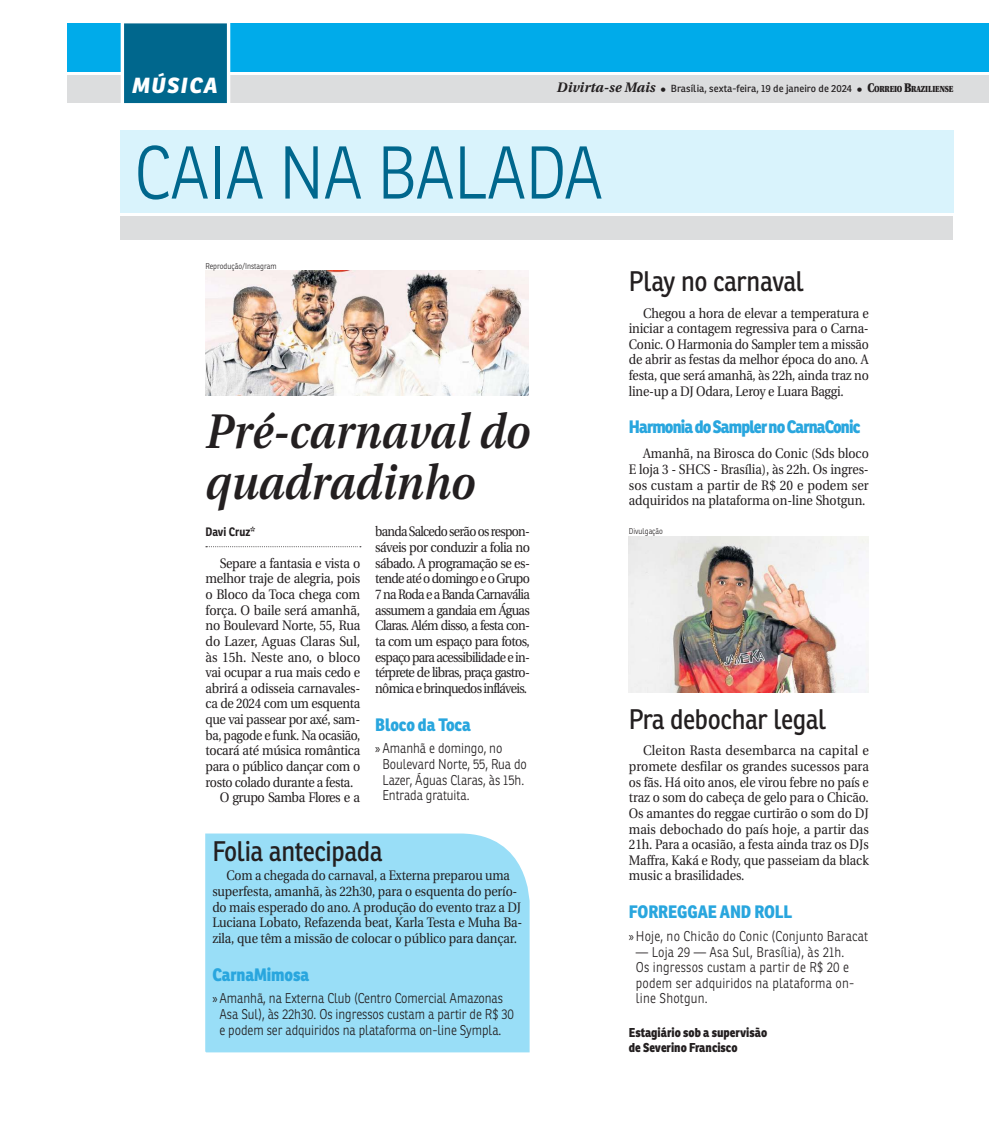
<style>
.page{position:relative;width:989px;height:1124px;background:#fff}
.page>*{position:absolute;margin:0;border:0;box-sizing:border-box;transform-origin:0 0}
.t1{font:300 72.5px "Ronnia";letter-spacing:-.015em;color:#00678d;scale:.9 1}
.t2{font:italic 600 48.5px/51.4px "Utopia";color:#231f20;scale:.9 1}
.t3{font:27.5px "Ronnia";letter-spacing:-.015em;color:#231f20;scale:.9 1}
.t4{font:italic 800 21.25px "Ronnia";letter-spacing:.075em;color:#fff}
.t5{font:800 17.5px "Ronnia";letter-spacing:-.02em;color:#29a6de;scale:.9 1}
.t6{font:800 17.5px "Ronnia";letter-spacing:-.055em;color:#29a6de;scale:.9 1}
.t7{font:13.75px/15.6px "Utopia";letter-spacing:-.015em;color:#231f20;text-align:justify;scale:.9 1}
.t8{font:13.75px/15.6px "Utopia";letter-spacing:-.015em;color:#231f20;text-align:justify;scale:.92 1}
.t9{font:13.75px/15.6px "Utopia";letter-spacing:-.015em;color:#231f20;text-align:justify;scale:.89 1}
.t10{font:13.75px/15.6px "Utopia";letter-spacing:-.015em;color:#231f20;text-align:center;scale:.88 1}
.t11{font:300 13.75px/15.6px "Ronnia";letter-spacing:-.005em;color:#231f20;scale:.9 1}
.t12{font:300 13.75px/15.6px "Ronnia";letter-spacing:.015em;color:#231f20;scale:.9 1}
.t13{font:13.75px "Utopia";letter-spacing:-.015em;color:#231f20;scale:.91 1}
.t14{font:13.75px "Utopia";letter-spacing:-.035em;color:#231f20;scale:.92 1}
.t15{font:800 12.5px/15.6px "Ronnia";color:#231f20;scale:.9 1}
.t16{font:700 11.88px "Ronnia";color:#231f20;scale:.9 1}
.t17{font:10px "Ronnia";letter-spacing:.005em;color:#231f20}
.t18{font:300 8.12px "Ronnia";color:#231f20;scale:.9 1}
.s1{font-family:"Utopia";font-weight:700;font-style:italic;font-size:13.75px}
.s2{font-family:"Utopia";font-weight:900;font-size:12.5px}
.s3{font-family:"Utopia";font-weight:900;font-size:8.75px}
.s4{font-family:"Myriad Pro";font-weight:400}
</style>
<div class="page">
<div style="left:68px;top:75px;width:920px;height:28px;background:#dcddde"></div>
<div style="left:68px;top:23px;width:920px;height:49px;background:#00abea"></div>
<div style="left:120px;top:130px;width:833px;height:82px;background:#d9f3fc"></div>
<div style="left:120px;top:216px;width:833px;height:23px;background:#dcddde"></div>
<svg style="left:206px;top:546px;width:155px;height:1px"></svg>
<img style="left:205px;top:270px;width:323px;height:125px">
<div style="left:205px;top:833px;width:324px;height:219px;background:#99def7"></div>
<img style="left:629px;top:536px;width:239px;height:156px">
<div style="left:121px;top:23px;width:109px;height:81px;background:#fff"></div>
<div style="left:124px;top:23px;width:103px;height:80px;background:#00678d"></div>
<h3 class="t4" style="left:133px;top:72px;width:87px">MÚSICA</h3>
<p class="t17" style="left:557px;top:85px;width:398px"><span class="s1">Divirta-se Mais</span> <span class="s2">•</span> Brasília, sexta-feira, 19 de janeiro de 2024 <span class="s2">• C</span><span class="s3">ORREIO</span> <span class="s2">B</span><span class="s3">RAZILIENSE</span></p>
<h1 class="t1" style="left:134px;top:134px;width:522px">CAIA NA BALADA</h1>
<p class="t18" style="left:205px;top:262px;width:80px">Reprodução/Instagram</p>
<h2 class="t2" style="left:205px;top:410px;width:362px">Pré-carnaval do quadradinho</h2>
<p class="t16" style="left:205px;top:527px;width:56px">Davi Cruz*</p>
<p class="t13" style="left:220px;top:555px;width:156px">Separe a fantasia e vista o</p>
<p class="t13" style="left:205px;top:571px;width:171px">melhor traje de alegria, pois</p>
<p class="t8" style="left:205px;top:586px;width:170px">o Bloco da Toca chega com</p>
<p class="t8" style="left:205px;top:602px;width:170px">força. O baile será amanhã,</p>
<p class="t13" style="left:205px;top:618px;width:171px">no Boulevard Norte, 55, Rua</p>
<p class="t8" style="left:205px;top:633px;width:170px">do Lazer, Aguas Claras Sul,</p>
<p class="t8" style="left:205px;top:649px;width:170px">às 15h. Neste ano, o bloco</p>
<p class="t7" style="left:205px;top:664px;width:173px">vai ocupar a rua mais cedo e</p>
<p class="t13" style="left:205px;top:680px;width:171px">abrirá a odisseia carnavales-</p>
<p class="t7" style="left:205px;top:696px;width:173px">ca de 2024 com um esquenta</p>
<p class="t7" style="left:205px;top:711px;width:173px">que vai passear por axé, sam-</p>
<p class="t10" style="left:205px;top:727px;width:177px">ba, pagode e funk. Na ocasião,</p>
<p class="t13" style="left:205px;top:743px;width:171px">tocará até música romântica</p>
<p class="t7" style="left:205px;top:758px;width:173px">para o público dançar com o</p>
<p class="t7" style="left:205px;top:774px;width:166px">rosto colado durante a festa.</p>
<p class="t14" style="left:220px;top:789px;width:154px">O grupo Samba Flores e a</p>
<p class="t9" style="left:375px;top:524px;width:175px">banda Salcedo serão os respon&shy;sáveis por conduzir a folia no sábado. A programação se es&shy;tende até o domingo e o Grupo 7 na Roda e a Banda Carnavália assumem a gandaia em Águas Claras. Além disso, a festa con&shy;ta com um espaço para fotos, espaço para acessibilidade e in&shy;térprete de libras, praça gastro&shy;nômica e brinquedos infláveis.</p>
<p class="t5" style="left:375px;top:716px;width:108px">Bloco da Toca</p>
<p class="t11" style="left:382px;top:741px;width:162px;text-indent:-7px"><span class="s4">»</span> Amanhã e domingo, no<br>Boulevard Norte, 55, Rua do<br>Lazer, Águas Claras, às 15h.<br>Entrada gratuita.</p>
<h3 class="t3" style="left:212px;top:840px;width:191px">Folia antecipada</h3>
<p class="t10" style="left:212px;top:868px;width:354px">Com a chegada do carnaval, a Externa preparou uma superfesta, amanhã, às 22h30, para o esquenta do perío&shy;do mais esperado do ano. A produção do evento traz a DJ Luciana Lobato, Refazenda beat, Karla Testa e Muha Ba&shy;zila, que têm a missão de colocar o público para dançar.</p>
<p class="t5" style="left:212px;top:966px;width:109px">CarnaMimosa</p>
<p class="t11" style="left:219px;top:991px;width:329px;text-indent:-7px"><span class="s4">»</span> Amanhã, na Externa Club (Centro Comercial Amazonas<br>Asa Sul), às 22h30. Os ingressos custam a partir de R$ 30 e podem ser adquiridos na plataforma on-line Sympla.</p>
<h3 class="t3" style="left:629px;top:270px;width:196px">Play no carnaval</h3>
<p class="t7" style="left:629px;top:305px;width:268px;text-indent:14px">Chegou a hora de elevar a temperatura e iniciar a contagem regressiva para o Carna-Conic. O Harmonia do Sampler tem a missão de abrir as festas da melhor época do ano. A festa, que será amanhã, às 22h, ainda traz no line-up a DJ Odara, Leroy e Luara Baggi.</p>
<p class="t6" style="left:629px;top:419px;width:259px">Harmonia do Sampler no CarnaConic</p>
<p class="t7" style="left:629px;top:446px;width:268px;text-indent:14px">Amanhã, na Birosca do Conic (Sds bloco E loja 3 - SHCS - Brasília), às 22h. Os ingres&shy;sos custam a partir de R$ 20 e podem ser adquiridos na plataforma on-line Shotgun.</p>
<p class="t18" style="left:629px;top:526px;width:39px">Divulgação</p>
<h3 class="t3" style="left:629px;top:707px;width:221px">Pra debochar legal</h3>
<p class="t8" style="left:629px;top:743px;width:262px;text-indent:14px">Cleiton Rasta desembarca na capital e promete desfilar os grandes sucessos para os fãs. Há oito anos, ele virou febre no país e traz o som do cabeça de gelo para o Chicão.<br>Os amantes do reggae curtirão o som do DJ mais debochado do país hoje, a partir das 21h. Para a ocasião, a festa ainda traz os DJs Maffra, Kaká e Rody, que passeiam da black music a brasilidades.</p>
<p class="t5" style="left:629px;top:904px;width:183px">FORREGGAE AND ROLL</p>
<p class="t12" style="left:629px;top:928px;width:267px"><span class="s4">»</span>Hoje, no Chicão do Conic (Conjunto Baracat</p>
<p class="t12" style="left:636px;top:944px;width:244px">— Loja 29 — Asa Sul, Brasília), às 21h.<br>Os ingressos custam a partir de R$ 20 e podem ser adquiridos na plataforma on&shy;line Shotgun.</p>
<p class="t15" style="left:629px;top:1025px;width:155px">Estagiário sob a supervisão de Severino Francisco</p>
</div>
